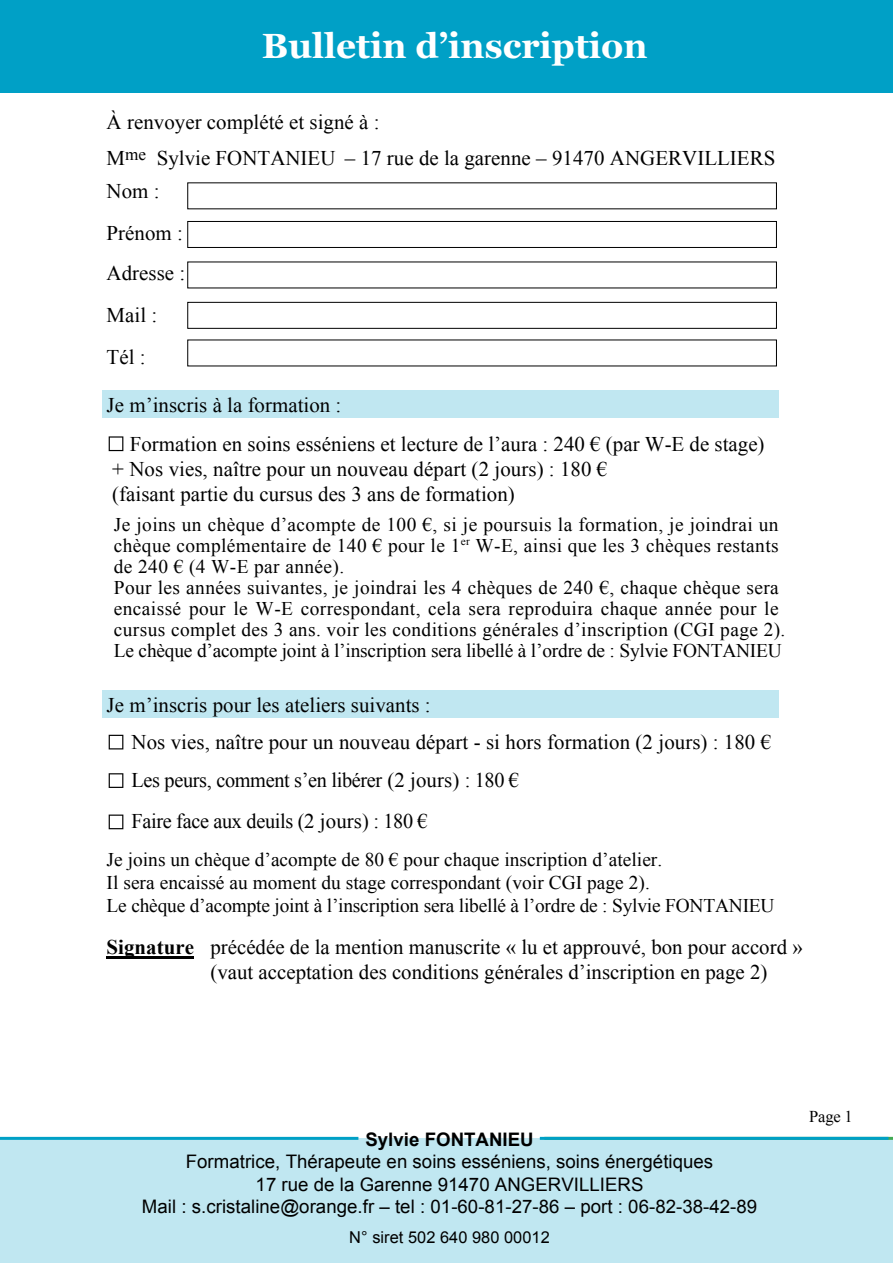
<style>
.page{position:relative;width:893px;height:1263px;background:#fff}
.page>*{position:absolute;margin:0;border:0;box-sizing:border-box;transform-origin:0 0}
.t1{font:700 34.95px "Georgia";color:#fff}
.t2{font:20.85px/41.4px "Times New Roman";color:#000}
.t3{font:19.35px/21px "Times New Roman";letter-spacing:.02em;color:#000}
.t4{font:19.35px/23.2px "Times New Roman";color:#000}
.t5{font:18.6px/22.4px "Arial";color:#000;text-align:center}
.t6{font:700 18.6px "Arial";color:#000}
.t7{font:16.5px "Times New Roman";color:#000}
.t8{font:16.35px "Arial";color:#000}
.s1{font-weight:700}
</style>
<div class="page">
<div style="left:102px;top:390px;width:676px;height:28px;background:#c0e7f1"></div>
<div style="left:102px;top:690px;width:676px;height:28px;background:#c0e7f1"></div>
<div style="left:0;top:1138px;width:892px;height:125px;background:#c0e7f1"></div>
<div style="left:0;top:0;width:892px;height:93px;background:#00a0c6"></div>
<svg style="left:109px;top:436px;width:14px;height:15px"></svg>
<svg style="left:109px;top:735px;width:14px;height:14px"></svg>
<svg style="left:109px;top:773px;width:14px;height:15px"></svg>
<svg style="left:109px;top:815px;width:14px;height:14px"></svg>
<hr style="left:107px;top:956px;width:87px;height:3px;background:#000">
<div style="left:187px;top:221px;width:589px;height:27px;border:1px solid #000"></div>
<div style="left:187px;top:302px;width:589px;height:27px;border:1px solid #000"></div>
<hr style="left:0;top:1137px;width:358px;height:3px;background:#00a0c6">
<hr style="left:544px;top:1137px;width:348px;height:3px;background:#41aa54">
<hr style="left:540px;top:1137px;width:348px;height:3px;background:#00a0c6">
<h1 class="t1" style="left:262px;top:20px;width:387px">Bulletin d’inscription</h1>
<p class="t2" style="left:107px;top:104px;width:670px;line-height:35.5px">À renvoyer complété et signé à :<br>M<sup>me</sup> Sylvie FONTANIEU – 17 rue de la garenne – 91470 ANGERVILLIERS</p>
<p class="t2" style="left:107px;top:170px;width:80px">Nom :<br>Prénom :<br>Adresse :<br>Mail :<br>Tél :</p>
<p class="t2" style="left:130px;top:385px;width:636px;line-height:39px;text-indent:-23px">Je m’inscris à la formation :<br>Formation en soins esséniens et lecture de l’aura : 240 € (par W-E de stage)</p>
<p class="t2" style="left:112px;top:456px;width:496px;line-height:25px">+ Nos vies, naître pour un nouveau départ (2 jours) : 180 € (faisant partie du cursus des 3 ans de formation)</p>
<p class="t3" style="left:114px;top:513px;width:673px">Je joins un chèque d’acompte de 100 €, si je poursuis la formation, je joindrai un chèque complémentaire de 140 € pour le 1<sup>er</sup> W-E, ainsi que les 3 chèques restants de 240 € (4 W-E par année).<br>Pour les années suivantes, je joindrai les 4 chèques de 240 €, chaque chèque sera encaissé pour le W-E correspondant, cela sera reproduira chaque année pour le cursus complet des 3 ans. voir les conditions générales d’inscription (CGI page 2).<br>Le chèque d’acompte joint à l’inscription sera libellé à l’ordre de : Sylvie FONTANIEU</p>
<p class="t2" style="left:131px;top:686px;width:641px;line-height:37.5px;text-indent:-25px">Je m’inscris pour les ateliers suivants :<br>Nos vies, naître pour un nouveau départ - si hors formation (2 jours) : 180 €</p>
<p class="t2" style="left:131px;top:759px;width:389px">Les peurs, comment s’en libérer (2 jours) : 180 €<br>Faire face aux deuils (2 jours) : 180 €</p>
<p class="t4" style="left:107px;top:848px;width:669px">Je joins un chèque d’acompte de 80 € pour chaque inscription d’atelier.<br>Il sera encaissé au moment du stage correspondant (voir CGI page 2).<br>Le chèque d’acompte joint à l’inscription sera libellé à l’ordre de : Sylvie FONTANIEU</p>
<p class="t2" style="left:210px;top:934px;width:594px;line-height:25px;text-indent:-104px"><span class="s1">Signature</span> précédée de la mention manuscrite « lu et approuvé, bon pour accord » (vaut acceptation des conditions générales d’inscription en page 2)</p>
<p class="t6" style="left:365px;top:1127px;width:170px">Sylvie FONTANIEU</p>
<p class="t5" style="left:142px;top:1151px;width:617px">Formatrice, Thérapeute en soins esséniens, soins énergétiques<br>17 rue de la Garenne 91470 ANGERVILLIERS<br>Mail : s.cristaline@orange.fr – tel : 01-60-81-27-86 – port : 06-82-38-42-89</p>
<p class="t8" style="left:349px;top:1227px;width:202px">N° siret 502 640 980 00012</p>
<p class="t7" style="left:809px;top:1105px;width:45px">Page 1</p>
</div>
